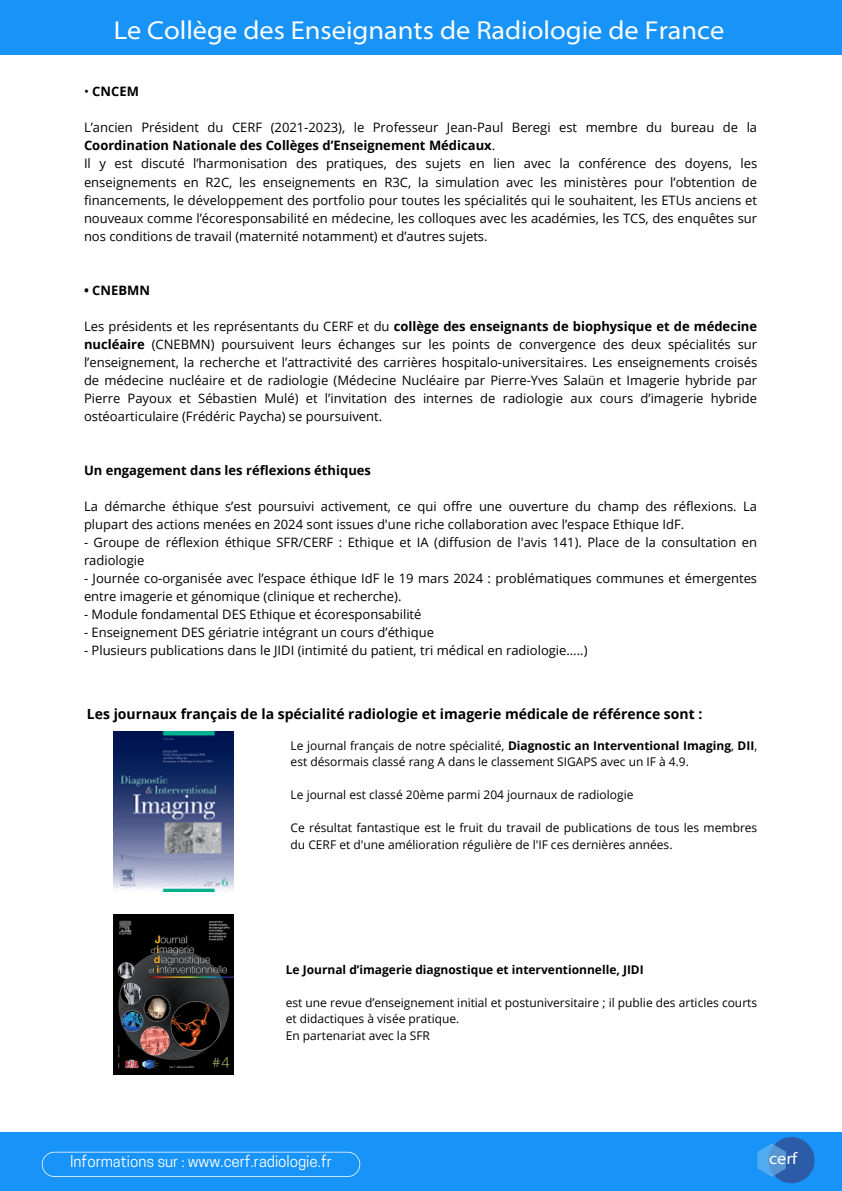
<style>
.page{position:relative;width:842px;height:1191px;background:#fff}
.page>*{position:absolute;margin:0;border:0;box-sizing:border-box;transform-origin:0 0}
.t1{font:semi-expanded 26px "Myriad Pro";color:#fff}
.t2{font:semi-expanded 16.6px "Myriad Pro";color:#fff}
.t3{font:15.2px "Cooper Hewitt";color:#fff}
.t4{font:700 14px "Open Sans";color:#000}
.t5{font:13px/18px "Open Sans";color:#000}
.t6{font:700 13px "Open Sans";color:#000}
.t7{font:12px/16.5px "Open Sans";color:#000}
.t8{font:700 12px "Open Sans";color:#000}
.s1{font-weight:400}
.s2{font-weight:700}
</style>
<div class="page">
<div style="left:0;top:0;width:842px;height:1190px;background:#1893f8"></div>
<div style="left:768px;top:1136px;width:47px;height:46px;background:#2c5ba7;border-radius:50%"></div>
<svg style="left:757px;top:1143px;width:29px;height:33px"></svg>
<svg style="left:42px;top:1151px;width:318px;height:25px"></svg>
<div style="left:0;top:56px;width:842px;height:1075px;background:#fff"></div>
<img style="left:114px;top:732px;width:119px;height:159px">
<img style="left:114px;top:914px;width:119px;height:159px">
<h5 class="t1" style="left:114px;top:20px;width:612px">Le Collège des Enseignants de Radiologie de France</h5>
<p class="t6" style="left:84px;top:83px;width:56px"><span class="s1">•</span> CNCEM</p>
<h4 class="t5" style="left:84px;top:118px;width:675px">L’ancien Président du CERF (2021-2023), le Professeur Jean-Paul Beregi est membre du bureau de la<br><span class="s2">Coordination Nationale des Collèges d’Enseignement Médicaux</span>.</h4>
<p class="t5" style="left:84px;top:154px;width:675px;text-align:justify">Il y est discuté l’harmonisation des pratiques, des sujets en lien avec la conférence des doyens, les enseignements en R2C, les enseignements en R3C, la simulation avec les ministères pour l’obtention de financements, le développement des portfolio pour toutes les spécialités qui le souhaitent, les ETUs anciens et nouveaux comme l’écoresponsabilité en médecine, les colloques avec les académies, les TCS, des enquêtes sur nos conditions de travail (maternité notamment) et d’autres sujets.</p>
<h6 class="t6" style="left:84px;top:281px;width:67px">• CNEBMN</h6>
<p class="t5" style="left:84px;top:316px;width:675px;text-align:justify">Les présidents et les représentants du CERF et du <span class="s2">collège des enseignants de biophysique et de médecine nucléaire</span> (CNEBMN) poursuivent leurs échanges sur les points de convergence des deux spécialités sur l’enseignement, la recherche et l’attractivité des carrières hospitalo-universitaires. Les enseignements croisés de médecine nucléaire et de radiologie (Médecine Nucléaire par Pierre-Yves Salaün et Imagerie hybride par Pierre Payoux et Sébastien Mulé) et l’invitation des internes de radiologie aux cours d’imagerie hybride ostéoarticulaire (Frédéric Paycha) se poursuivent.</p>
<p class="t6" style="left:84px;top:461px;width:288px">Un engagement dans les réflexions éthiques</p>
<p class="t5" style="left:84px;top:496px;width:675px">La démarche éthique s’est poursuivi activement, ce qui offre une ouverture du champ des réflexions. La plupart des actions menées en 2024 sont issues d'une riche collaboration avec l’espace Ethique IdF.</p>
<p class="t5" style="left:84px;top:532px;width:675px">- Groupe de réflexion éthique SFR/CERF : Ethique et IA (diffusion de l'avis 141). Place de la consultation en radiologie</p>
<p class="t5" style="left:84px;top:568px;width:675px">- Journée co-organisée avec l’espace éthique IdF le 19 mars 2024 : problématiques communes et émergentes entre imagerie et génomique (clinique et recherche).</p>
<p class="t5" style="left:84px;top:604px;width:339px">- Module fondamental DES Ethique et écoresponsabilité</p>
<h6 class="t5" style="left:84px;top:622px;width:352px">- Enseignement DES gériatrie intégrant un cours d’éthique</h6>
<p class="t5" style="left:84px;top:640px;width:505px">- Plusieurs publications dans le JIDI (intimité du patient, tri médical en radiologie…..)</p>
<p class="t4" style="left:87px;top:703px;width:617px">Les journaux français de la spécialité radiologie et imagerie médicale de référence sont :</p>
<p class="t7" style="left:291px;top:737px;width:468px">Le journal français de notre spécialité, <span class="s2">Diagnostic an Interventional Imaging</span>, <span class="s2">DII</span>, est désormais classé rang A dans le classement SIGAPS avec un IF à 4.9.</p>
<p class="t7" style="left:291px;top:786px;width:344px">Le journal est classé 20ème parmi 204 journaux de radiologie</p>
<p class="t7" style="left:291px;top:819px;width:468px">Ce résultat fantastique est le fruit du travail de publications de tous les membres du CERF et d'une amélioration régulière de l'IF ces dernières années.</p>
<p class="t8" style="left:286px;top:960px;width:360px">Le Journal d’imagerie diagnostique et interventionnelle, JIDI</p>
<p class="t7" style="left:286px;top:993px;width:473px">est une revue d’enseignement initial et postuniversitaire ; il publie des articles courts et didactiques à visée pratique.</p>
<p class="t7" style="left:286px;top:1026px;width:146px">En partenariat avec la SFR</p>
<p class="t3" style="left:70px;top:1155px;width:263px">Informations sur : www.cerf.radiologie.fr</p>
<h1 class="t2" style="left:769px;top:1151px;width:30px">cerf</h1>
</div>
